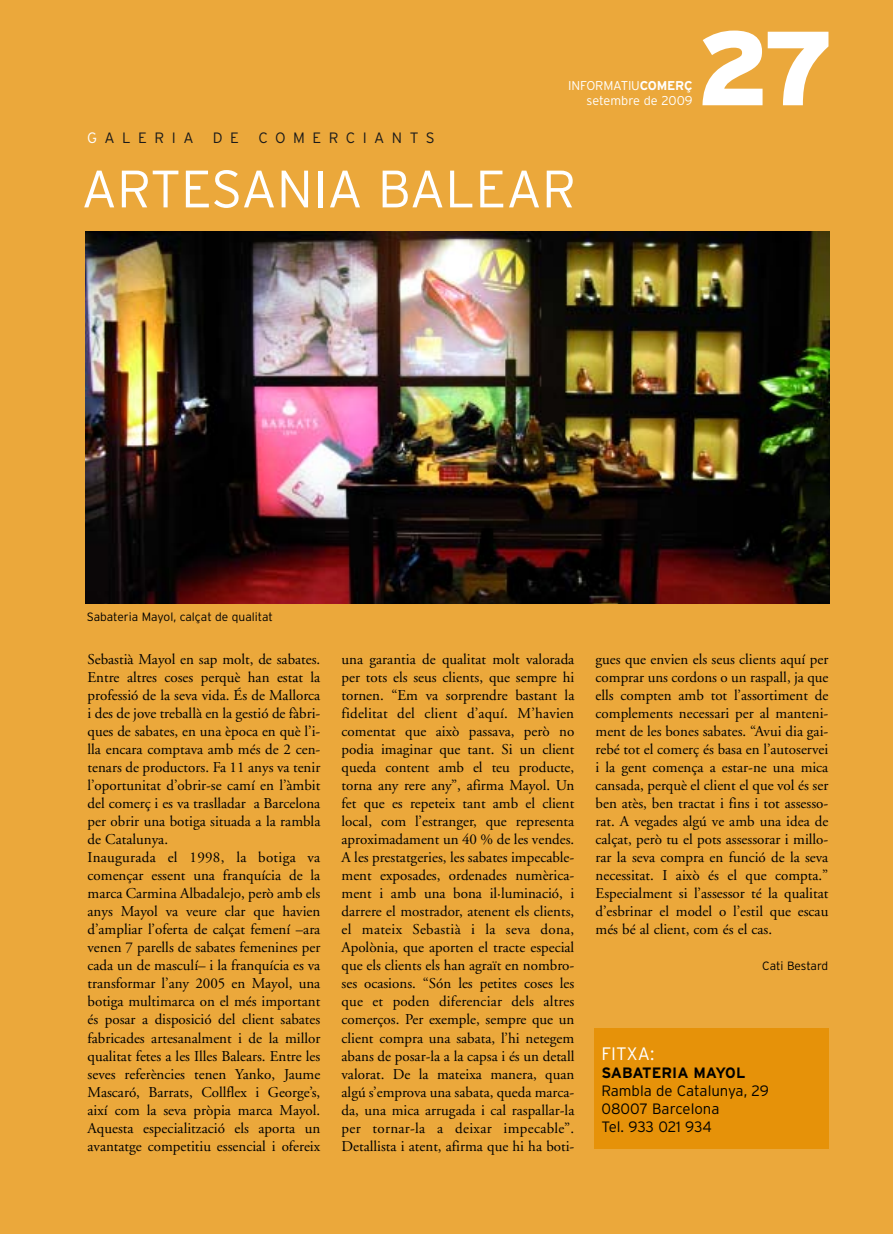
<style>
.page{position:relative;width:893px;height:1234px;background:#fff}
.page>*{position:absolute;margin:0;border:0;box-sizing:border-box;transform-origin:0 0}
.t1{font:900 105px "Interstate";color:#fff}
.t2{font:300 52.5px "Interstate";color:#fff}
.t3{font:300 18px "Interstate";color:#fff}
.t4{font:15px/18px "Adobe Garamond";color:#000;text-align:justify}
.t5{font:300 15px/18px "Interstate";color:#000}
.t6{font:300 15px "Interstate";letter-spacing:.5em;color:#1a1a1a}
.t7{font:700 15px "Interstate";color:#000}
.t8{font:300 12.75px/15.3px "Interstate";letter-spacing:-.015em;color:#fff;text-align:right}
.t9{font:300 12px "Interstate";color:#000}
.s1{font-weight:700}
.s2{color:#fff}
</style>
<div class="page">
<div style="left:0;top:0;width:893px;height:1233px;background:#eba83b"></div>
<div style="left:594px;top:1028px;width:234px;height:120px;background:#e69209"></div>
<img style="left:86px;top:231px;width:744px;height:372px">
<p class="t8" style="left:568px;top:78px;width:126px">INFORMATIU<span class="s1">COMERÇ </span>setembre de 2009</p>
<h1 class="t1" style="left:697px;top:8px;width:140px">27</h1>
<p class="t6" style="left:87px;top:129px;width:108px"><span class="s2">G</span>ALERIA</p>
<p class="t6" style="left:213px;top:129px;width:28px">D E</p>
<p class="t6" style="left:258px;top:129px;width:178px">COMERCIANTS</p>
<h2 class="t2" style="left:81px;top:158px;width:496px">ARTESANIA BALEAR</h2>
<p class="t9" style="left:87px;top:610px;width:188px">Sabateria Mayol, calçat de qualitat</p>
<p class="t4" style="left:88px;top:651px;width:234px;text-align:left">Sebastià Mayol en sap molt, de sabates.<br>Entre altres coses perquè han estat la professió de la seva vida. És de Mallorca i des de jove treballà en la gestió de fàbri&shy;ques de sabates, en una època en què l’i&shy;lla encara comptava amb més de 2 cen&shy;tenars de productors. Fa 11 anys va tenir l’oportunitat d’obrir-se camí en l’àmbit del comerç i es va traslladar a Barcelona per obrir una botiga situada a la rambla de Catalunya.<br>Inaugurada el 1998, la botiga va començar essent una franquícia de la marca Carmina Albadalejo, però amb els anys Mayol va veure clar que havien d’ampliar l’oferta de calçat femení –ara venen 7 parells de sabates femenines per cada un de masculí– i la franquícia es va transformar l’any 2005 en Mayol, una botiga multimarca on el més important és posar a disposició del client sabates fabricades artesanalment i de la millor qualitat fetes a les Illes Balears. Entre les seves referències tenen Yanko, Jaume Mascaró, Barrats, Collflex i George’s, així com la seva pròpia marca Mayol.<br>Aquesta especialització els aporta un avantatge competitiu essencial i ofereix</p>
<p class="t4" style="left:342px;top:651px;width:234px">una garantia de qualitat molt valorada per tots els seus clients, que sempre hi tornen. “Em va sorprendre bastant la fidelitat del client d’aquí. M’havien comentat que això passava, però no podia imaginar que tant. Si un client queda content amb el teu producte, torna any rere any”, afirma Mayol. Un fet que es repeteix tant amb el client local, com l’estranger, que representa aproximadament un 40 % de les vendes.<br>A les prestatgeries, les sabates impecable&shy;ment exposades, ordenades numèrica&shy;ment i amb una bona il·luminació, i darrere el mostrador, atenent els clients, el mateix Sebastià i la seva dona, Apolònia, que aporten el tracte especial que els clients els han agraït en nombro&shy;ses ocasions. “Són les petites coses les que et poden diferenciar dels altres comerços. Per exemple, sempre que un client compra una sabata, l’hi netegem abans de posar-la a la capsa i és un detall valorat. De la mateixa manera, quan algú s’emprova una sabata, queda marca&shy;da, una mica arrugada i cal raspallar-la per tornar-la a deixar impecable”.<br>Detallista i atent, afirma que hi ha boti-</p>
<p class="t4" style="left:596px;top:651px;width:234px">gues que envien els seus clients aquí per comprar uns cordons o un raspall, ja que ells compten amb tot l’assortiment de complements necessari per al manteni&shy;ment de les bones sabates. “Avui dia gai&shy;rebé tot el comerç és basa en l’autoservei i la gent comença a estar-ne una mica cansada, perquè el client el que vol és ser ben atès, ben tractat i fins i tot assesso&shy;rat. A vegades algú ve amb una idea de calçat, però tu el pots assessorar i millo&shy;rar la seva compra en funció de la seva necessitat. I això és el que compta.” Especialment si l’assessor té la qualitat d’esbrinar el model o l’estil que escau més bé al client, com és el cas.</p>
<p class="t9" style="left:762px;top:959px;width:68px">Cati Bestard</p>
<p class="t3" style="left:601px;top:1042px;width:54px">FITXA:</p>
<p class="t7" style="left:601px;top:1063px;width:145px">SABATERIA MAYOL</p>
<p class="t5" style="left:601px;top:1081px;width:169px">Rambla de Catalunya, 29<br>08007 Barcelona<br>Tel. 933 021 934</p>
</div>
